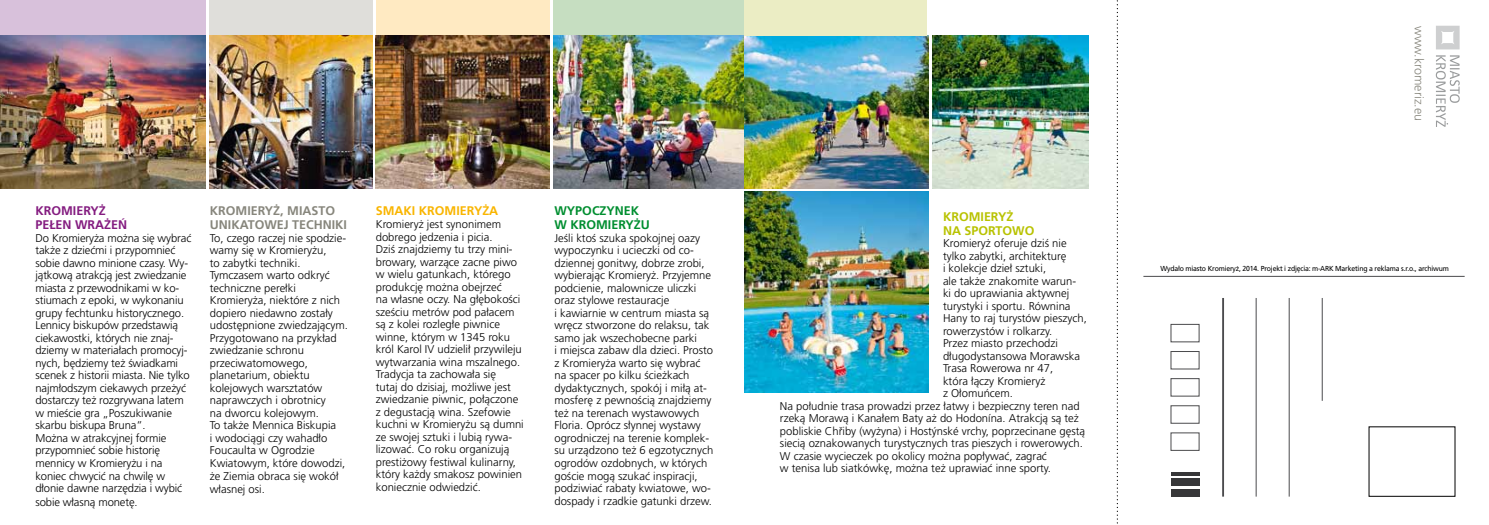
<style>
.page{position:relative;width:1489px;height:525px;background:#fff}
.page>*{position:absolute;margin:0;border:0;box-sizing:border-box;transform-origin:0 0}
.t1{font:700 12.5px/13.8px "Frutiger CE";color:#87867c}
.t2{font:700 12.5px/13.8px "Frutiger CE";color:#008e30}
.t3{font:700 12.5px/13.8px "Frutiger CE";color:#841c80}
.t4{font:700 12.5px/13.8px "Frutiger CE";color:#b8c200}
.t5{font:700 12.5px "Frutiger CE";color:#f9b500}
.t6{font:300 12.5px "Frutiger";color:#87867c}
.t7{font:300 11.25px/12.5px "Frutiger CE";color:#000}
.t8{font:7.25px "Frutiger CE";letter-spacing:-.025em;color:#000;scale:.95 1}
</style>
<div class="page">
<div style="left:0;top:0;width:206px;height:35px;background:#d8c1db"></div>
<div style="left:209px;top:0;width:163px;height:35px;background:#dfdeda"></div>
<div style="left:376px;top:0;width:173px;height:35px;background:#ffeac2"></div>
<div style="left:553px;top:0;width:191px;height:35px;background:#c6dec1"></div>
<svg style="left:1116px;top:0;width:2px;height:524px"></svg>
<img style="left:0;top:35px;width:206px;height:153px">
<img style="left:209px;top:35px;width:163px;height:153px">
<img style="left:376px;top:35px;width:173px;height:153px">
<img style="left:553px;top:35px;width:191px;height:153px">
<img style="left:744px;top:35px;width:184px;height:153px">
<img style="left:932px;top:35px;width:156px;height:153px">
<img style="left:744px;top:191px;width:184px;height:201px">
<div style="left:744px;top:0;width:183px;height:35px;background:#ebedc4"></div>
<hr style="left:1143px;top:276px;width:321px;height:1px;background:#4b4b4d">
<hr style="left:1288px;top:298px;width:1px;height:198px;background:#4b4b4d">
<hr style="left:1321px;top:298px;width:1px;height:102px;background:#4b4b4d">
<hr style="left:1255px;top:298px;width:1px;height:198px;background:#4b4b4d">
<hr style="left:1222px;top:298px;width:1px;height:198px;background:#4b4b4d">
<div style="left:1170px;top:489px;width:29px;height:7px;background:#373739"></div>
<div style="left:1170px;top:478px;width:29px;height:7px;background:#373739"></div>
<svg style="left:1171px;top:472px;width:28px;height:3px"></svg>
<div style="left:1170px;top:405px;width:29px;height:18px;border:1px solid #4b4b4d"></div>
<div style="left:1170px;top:378px;width:29px;height:18px;border:1px solid #4b4b4d"></div>
<div style="left:1170px;top:351px;width:29px;height:18px;border:1px solid #4b4b4d"></div>
<div style="left:1170px;top:324px;width:29px;height:18px;border:1px solid #4b4b4d"></div>
<svg style="left:1436px;top:26px;width:23px;height:23px"></svg>
<svg style="left:1435px;top:55px;width:24px;height:72px"></svg>
<p class="t3" style="left:35px;top:204px;width:93px">KROM IERYŻ<br>PEŁEN WRAŻEŃ</p>
<p class="t7" style="left:35px;top:231px;width:157px">Do Kromieryża można się wybrać także z dziećmi i przypomnieć sobie dawno minione czasy. Wy&shy;jątkową atrakcją jest zwiedzanie miasta z przewodnikami w ko&shy;stiumach z epoki, w wykonaniu grupy fechtunku historycznego.<br>Lennicy biskupów przedstawią ciekawostki, których nie znaj&shy;dziemy w materiałach promocyj&shy;nych, będziemy też świadkami scenek z historii miasta. Nie tylko najmłodszym ciekawych przeżyć dostarczy też rozgrywana latem w mieście gra „Poszukiwanie skarbu biskupa Bruna”.<br>Można w atrakcyjnej formie przypomnieć sobie historię mennicy w Kromieryżu i na koniec chwycić na chwilę w dłonie dawne narzędzia i wybić</p>
<p class="t7" style="left:35px;top:495px;width:104px">sobie własną monetę.</p>
<p class="t1" style="left:210px;top:204px;width:127px">KROM IERYŻ, M IASTO<br>UNIKAT</p>
<p class="t1" style="left:255px;top:218px;width:61px">OWEJ TECHN</p>
<p class="t1" style="left:332px;top:218px;width:17px">IKI</p>
<p class="t7" style="left:210px;top:231px;width:140px">To, czego raczej nie spodzie&shy;wamy się w Kromieryżu,<br>to zabytki techniki.<br>Tymczasem warto odkryć techniczne perełki<br>Kromieryża, niektóre z nich dopiero niedawno zostały udostępnione zwiedzającym.<br>Przygotowano na przykład zwiedzanie schronu przeciwatomowego, planetarium, obiektu kolejowych warsztatów naprawczych i obrotnicy<br>na dworcu kolejowym.<br>To także Mennica Biskupia<br>i wodociągi czy wahadło<br>Foucaulta w Ogrodzie<br>Kwiatowym, które dowodzi, że Ziemia obraca się wokół</p>
<p class="t7" style="left:210px;top:483px;width:57px">własnej osi.</p>
<p class="t5" style="left:376px;top:204px;width:18px">SMAK</p>
<p class="t5" style="left:412px;top:204px;width:86px">I KROM IERYŻA</p>
<p class="t7" style="left:376px;top:218px;width:149px">Kromieryż jest synonimem dobrego jedzenia i picia.<br>Dziś znajdziemy tu trzy mini&shy;browary, warzące zacne piwo w wielu gatunkach, którego produkcję można obejrzeć<br>na własne oczy. Na głębokości sześciu metrów pod pałacem są z kolei rozległe piwnice winne, którym w 1345 roku król Karol IV udzielił przywileju wytwarzania wina mszalnego.<br>Tradycja ta zachowała się<br>tutaj do dzisiaj, możliwe jest zwiedzanie piwnic, połączone z degustacją wina. Szefowie kuchni w Kromieryżu są dumni ze swojej sztuki i lubią rywa&shy;lizować. Co roku organizują prestiżowy festiwal kulinarny, który każdy smakosz powinien koniecznie odwiedzić.</p>
<p class="t4" style="left:943px;top:209px;width:93px">KROM IERYŻ<br>NA SPORTOWO</p>
<p class="t2" style="left:554px;top:204px;width:97px">WYPOCZYNEK<br>W KROM IERYŻU</p>
<p class="t7" style="left:554px;top:231px;width:160px">Jeśli ktoś szuka spokojnej oazy wypoczynku i ucieczki od co&shy;dziennej gonitwy, dobrze zrobi, wybierając Kromieryż. Przyjemne podcienie, malownicze uliczki oraz stylowe restauracje<br>i kawiarnie w centrum miasta są wręcz stworzone do relaksu, tak samo jak wszechobecne parki<br>i miejsca zabaw dla dzieci. Prosto z Kromieryża warto się wybrać na spacer po kilku ścieżkach dydaktycznych, spokój i miłą at&shy;mosferę z pewnością znajdziemy też na terenach wystawowych<br>Floria. Oprócz słynnej wystawy ogrodniczej na terenie komplek&shy;su urządzono też 6 egzotycznych ogrodów ozdobnych, w których goście mogą szukać inspiracji, podziwiać rabaty kwiatowe, wo&shy;dospady i rzadkie gatunki drzew.</p>
<p class="t7" style="left:943px;top:237px;width:125px">Kromieryż oferuje dziś nie</p>
<p class="t7" style="left:943px;top:249px;width:125px">tylko zabytki, architekturę</p>
<p class="t7" style="left:943px;top:262px;width:105px">i kolekcje dzieł sztuki,</p>
<p class="t7" style="left:943px;top:274px;width:135px">ale także znakomite warun-</p>
<p class="t7" style="left:943px;top:287px;width:128px">ki do uprawiania aktywnej</p>
<p class="t7" style="left:943px;top:299px;width:129px">turystyki i sportu. Równina</p>
<p class="t7" style="left:943px;top:312px;width:145px">Hany to raj turystów pieszych,</p>
<p class="t7" style="left:943px;top:324px;width:111px">rowerzystów i rolkarzy.</p>
<p class="t7" style="left:943px;top:337px;width:116px">Przez miasto przechodzi</p>
<p class="t7" style="left:943px;top:349px;width:138px">długodystansowa Morawska</p>
<p class="t7" style="left:943px;top:362px;width:112px">Trasa Rowerowa nr 47,</p>
<p class="t7" style="left:943px;top:374px;width:104px">która łączy Kromieryż</p>
<p class="t7" style="left:943px;top:387px;width:71px">z Ołomuńcem.</p>
<p class="t7" style="left:780px;top:399px;width:301px">Na południe trasa prowadzi przez łatwy i bezpieczny teren nad</p>
<p class="t7" style="left:780px;top:412px;width:300px">rzeką Morawą i Kanałem Baty aż do Hodonína. Atrakcją są też</p>
<p class="t7" style="left:780px;top:424px;width:307px">pobliskie Chřiby (wyżyna) i Hostýnské vrchy, poprzecinane gęstą</p>
<p class="t7" style="left:780px;top:437px;width:304px">siecią oznakowanych turystycznych tras pieszych i rowerowych.</p>
<p class="t7" style="left:780px;top:449px;width:268px">W czasie wycieczek po okolicy można popływać, zagrać</p>
<p class="t7" style="left:780px;top:462px;width:272px">w tenisa lub siatkówkę, można też uprawiać inne sporty.</p>
<p class="t6" style="left:1425px;top:26px;width:96px;rotate:90deg">www.kromeriz.eu</p>
<p class="t8" style="left:1160px;top:264px;width:305px">Wydało miasto Kromieryż, 2014. Projekt i zdjęcia: m-ARK Marketing a reklama s.r.o., archiwum</p>
</div>
